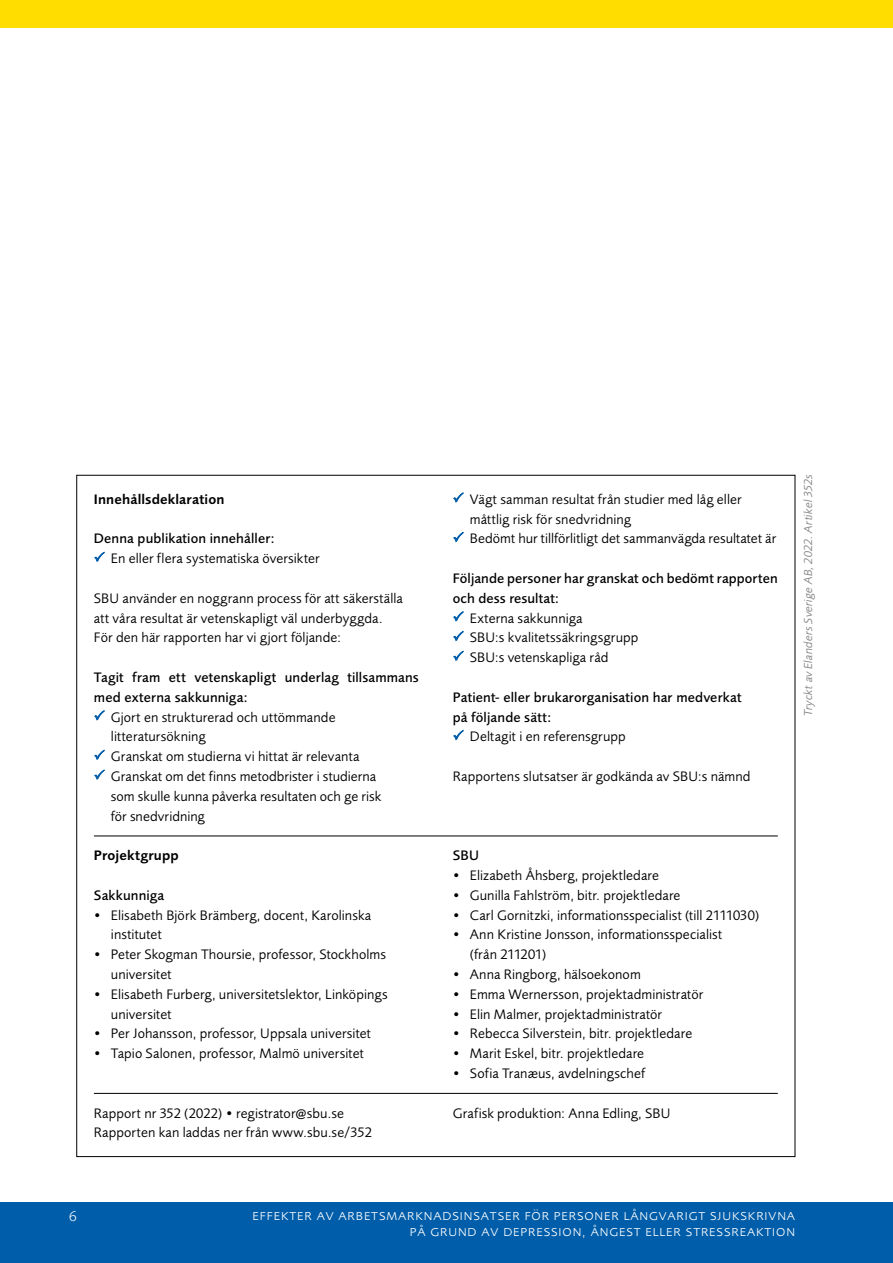
<style>
.page{position:relative;width:893px;height:1263px;background:#fff}
.page>*{position:absolute;margin:0;border:0;box-sizing:border-box;transform-origin:0 0}
.t1{font:300 15.45px/15.8px "Foundry Sans Expert";letter-spacing:.03em;color:#fff;text-align:right}
.Faktaruta_text{font:14.25px/19.8px "Foundry Sans";letter-spacing:.005em;color:#000}
.Innehållsdeklaration{font:500 14.25px/19.8px "Foundry Sans";letter-spacing:.01em;color:#000}
.Faktaruta_rubrik_1{font:600 14.25px "Foundry Sans";letter-spacing:.01em;color:#000}
.Faktaruta_text-2{font:600 14.25px "Foundry Sans";letter-spacing:.01em;color:#000}
.Faktaruta_rubrik_2{font:500 14.25px "Foundry Sans";letter-spacing:.01em;color:#000}
.Tabellförklaring{font:italic 12px "Foundry Sans";letter-spacing:.015em;color:#878787}
.s1{color:#005da9}
</style>
<div class="page">
<div style="left:0;top:0;width:893px;height:28px;background:#fd0"></div>
<div style="left:0;top:1202px;width:893px;height:61px;background:#005da9"></div>
<hr style="left:94px;top:836px;width:684px;height:1px;background:#000">
<hr style="left:94px;top:1093px;width:684px;height:1px;background:#000">
<p class="Faktaruta_rubrik_1" style="left:94px;top:491px;width:132px">Innehållsdeklaration</p>
<p class="Innehållsdeklaration" style="left:94px;top:529px;width:182px">Denna publikation innehåller:</p>
<p class="Faktaruta_text" style="left:94px;top:549px;width:227px"><span class="s1">✓</span> En eller flera systematiska översikter</p>
<p class="Faktaruta_text" style="left:94px;top:588px;width:311px">SBU använder en noggrann process för att säkerställa att våra resultat är vetenskapligt väl underbyggda.<br>För den här rapporten har vi gjort följande:</p>
<p class="Innehållsdeklaration" style="left:94px;top:667px;width:326px">Tagit fram ett vetenskapligt underlag tillsammans med externa sakkunniga:</p>
<p class="Faktaruta_text" style="left:111px;top:707px;width:226px;text-indent:-17px"><span class="s1">✓</span> Gjort en strukturerad och uttömmande litteratursökning</p>
<p class="Faktaruta_text" style="left:94px;top:747px;width:267px"><span class="s1">✓</span> Granskat om studierna vi hittat är relevanta</p>
<p class="Faktaruta_text" style="left:111px;top:767px;width:272px;text-indent:-17px"><span class="s1">✓</span> Granskat om det finns metodbrister i studierna som skulle kunna påverka resultaten och ge risk för snedvridning</p>
<p class="Faktaruta_text-2" style="left:94px;top:847px;width:86px">Projektgrupp</p>
<p class="Faktaruta_rubrik_2" style="left:94px;top:887px;width:72px">Sakkunniga</p>
<p class="Faktaruta_text" style="left:111px;top:905px;width:262px;text-indent:-17px">• Elisabeth Björk Brämberg, docent, Karolinska institutet</p>
<p class="Faktaruta_text" style="left:111px;top:945px;width:277px;text-indent:-17px">• Peter Skogman Thoursie, professor, Stockholms universitet</p>
<p class="Faktaruta_text" style="left:111px;top:984px;width:278px;text-indent:-17px">• Elisabeth Furberg, universitetslektor, Linköpings universitet</p>
<p class="Faktaruta_text" style="left:94px;top:1024px;width:279px">• Per Johansson, professor, Uppsala universitet</p>
<p class="Faktaruta_text" style="left:94px;top:1044px;width:272px">• Tapio Salonen, professor, Malmö universitet</p>
<p class="Faktaruta_text" style="left:470px;top:489px;width:273px;text-indent:-17px"><span class="s1">✓</span> Vägt samman resultat från studier med låg eller måttlig risk för snedvridning</p>
<p class="Faktaruta_text" style="left:453px;top:529px;width:325px"><span class="s1">✓</span> Bedömt hur tillförlitligt det sammanvägda resultatet är</p>
<p class="Innehållsdeklaration" style="left:453px;top:568px;width:326px">Följande personer har granskat och bedömt rapporten och dess resultat:</p>
<p class="Faktaruta_text" style="left:453px;top:608px;width:131px"><span class="s1">✓</span> Externa sakkunniga</p>
<p class="Faktaruta_text" style="left:453px;top:628px;width:187px"><span class="s1">✓</span> SBU:s kvalitetssäkringsgrupp</p>
<p class="Faktaruta_text" style="left:453px;top:648px;width:157px"><span class="s1">✓</span> SBU:s vetenskapliga råd</p>
<p class="Innehållsdeklaration" style="left:453px;top:687px;width:290px">Patient- eller brukarorganisation har medverkat på följande sätt:</p>
<p class="Faktaruta_text" style="left:453px;top:727px;width:174px"><span class="s1">✓</span> Deltagit i en referensgrupp</p>
<p class="Faktaruta_text" style="left:453px;top:767px;width:299px">Rapportens slutsatser är godkända av SBU:s nämnd</p>
<p class="Innehållsdeklaration" style="left:453px;top:846px;width:28px">SBU</p>
<p class="Faktaruta_text" style="left:453px;top:866px;width:208px">• Elizabeth Åhsberg, projektledare</p>
<p class="Faktaruta_text" style="left:453px;top:885px;width:229px">• Gunilla Fahlström, bitr. projektledare</p>
<p class="Faktaruta_text" style="left:453px;top:905px;width:308px">• Carl Gornitzki, informationsspecialist (till 2111030)</p>
<p class="Faktaruta_text" style="left:470px;top:925px;width:254px;text-indent:-17px">• Ann Kristine Jonsson, informationsspecialist (från 211201)</p>
<p class="Faktaruta_text" style="left:453px;top:965px;width:189px">• Anna Ringborg, hälsoekonom</p>
<p class="Faktaruta_text" style="left:453px;top:984px;width:252px">• Emma Wernersson, projektadministratör</p>
<p class="Faktaruta_text" style="left:453px;top:1004px;width:211px">• Elin Malmer, projektadministratör</p>
<p class="Faktaruta_text" style="left:453px;top:1024px;width:241px">• Rebecca Silverstein, bitr. projektledare</p>
<p class="Faktaruta_text" style="left:453px;top:1044px;width:193px">• Marit Eskel, bitr. projektledare</p>
<p class="Faktaruta_text" style="left:453px;top:1064px;width:194px">• Sofia Tranæus, avdelningschef</p>
<p class="Faktaruta_text" style="left:94px;top:1103px;width:279px">Rapport nr 352 (2022) • registrator@sbu.se<br>Rapporten kan laddas ner från www.sbu.se/352</p>
<p class="Faktaruta_text" style="left:453px;top:1103px;width:219px">Grafisk produktion: Anna Edling, SBU</p>
<p class="Tabellförklaring" style="left:801px;top:716px;width:244px;rotate:-90deg">Tryckt av Elanders Sverige AB, 2022. Artikel 352s</p>
<p class="t1" style="left:69px;top:1207px;width:9px">6</p>
<p class="t1" style="left:252px;top:1207px;width:544px">effekter av arbetsmarknadsinsatser för personer långvarigt sjukskrivna på grund av depression, ångest eller stressreaktion</p>
</div>
